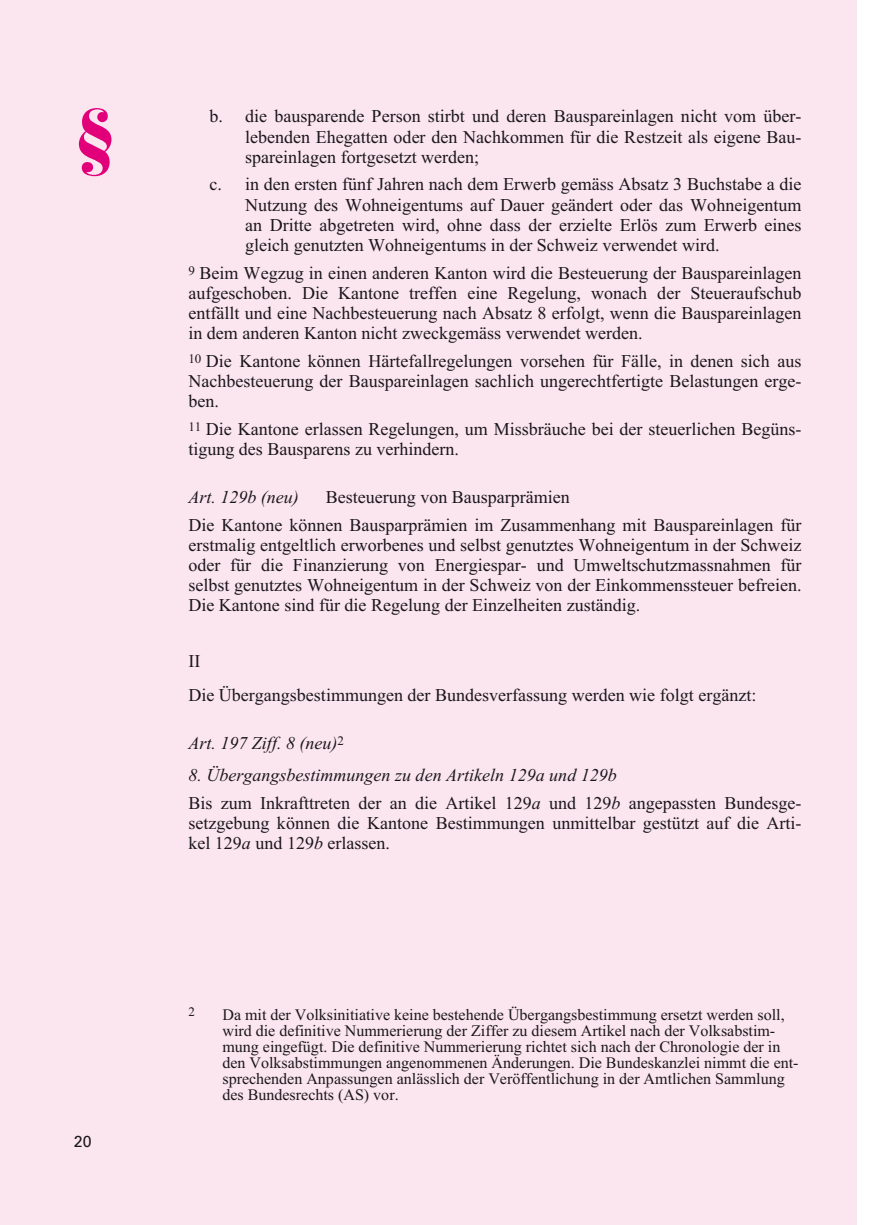
<style>
.page{position:relative;width:874px;height:1225px;background:#fff}
.page>*{position:absolute;margin:0;border:0;box-sizing:border-box;transform-origin:0 0}
.t1{font:900 70px "Bauer Bodoni";color:#e2007a}
.t2{font:18px/20px "Times New Roman+T42+KPXAII";color:#1a171b;text-align:justify}
.t3{font:18px "Times New Roman Italic+T42+DKTHYA";color:#1a171b}
.t4{font:16px/16px "Times New Roman+T42+ZGGVRE";color:#1a171b}
.t5{font:16px "Univers";color:#1a171b}
.t6{font:13px "Times New Roman+T42+ZGGVRE";color:#1a171b}
.s1{font-family:"Times New Roman Italic+T42+DKTHYA"}
</style>
<div class="page">
<div style="left:0;top:0;width:856px;height:1224px;background:#fbe5ef"></div>
<h1 class="t1" style="left:74px;top:107px;width:44px">§</h1>
<p class="t5" style="left:74px;top:1136px;width:19px">20</p>
<p class="t2" style="left:245px;top:108px;width:557px;text-indent:-36px">b. die bausparende Person stirbt und deren Bauspareinlagen nicht vom über&shy;lebenden Ehegatten oder den Nachkommen für die Restzeit als eigene Bau&shy;spareinlagen fortgesetzt werden;</p>
<p class="t2" style="left:245px;top:176px;width:557px;text-indent:-36px">c. in den ersten fünf Jahren nach dem Erwerb gemäss Absatz 3 Buchstabe a die Nutzung des Wohneigentums auf Dauer geändert oder das Wohneigentum an Dritte abgetreten wird, ohne dass der erzielte Erlös zum Erwerb eines gleich genutzten Wohneigentums in der Schweiz verwendet wird.</p>
<p class="t2" style="left:188px;top:264px;width:614px"><sup>9</sup> Beim Wegzug in einen anderen Kanton wird die Besteuerung der Bauspareinlagen aufgeschoben. Die Kantone treffen eine Regelung, wonach der Steueraufschub entfällt und eine Nachbesteuerung nach Absatz 8 erfolgt, wenn die Bauspareinlagen in dem anderen Kanton nicht zweckgemäss verwendet werden.</p>
<p class="t2" style="left:188px;top:352px;width:614px"><sup>10</sup> Die Kantone können Härtefallregelungen vorsehen für Fälle, in denen sich aus Nachbesteuerung der Bauspareinlagen sachlich ungerechtfertigte Belastungen erge&shy;ben.</p>
<p class="t2" style="left:188px;top:420px;width:614px"><sup>11</sup> Die Kantone erlassen Regelungen, um Missbräuche bei der steuerlichen Begüns&shy;tigung des Bausparens zu verhindern.</p>
<p class="t3" style="left:188px;top:490px;width:112px">Art. 129b (neu)</p>
<p class="t2" style="left:188px;top:484px;width:614px;line-height:28px;text-indent:137px">Besteuerung von Bausparprämien<br>Die Kantone können Bausparprämien im Zusammenhang mit Bauspareinlagen für</p>
<p class="t2" style="left:188px;top:536px;width:614px">erstmalig entgeltlich erworbenes und selbst genutztes Wohneigentum in der Schweiz oder für die Finanzierung von Energiespar- und Umweltschutzmassnahmen für selbst genutztes Wohneigentum in der Schweiz von der Einkommenssteuer befreien.<br>Die Kantone sind für die Regelung der Einzelheiten zuständig.</p>
<p class="t2" style="left:188px;top:645px;width:569px;line-height:34px">II<br>Die Übergangsbestimmungen der Bundesverfassung werden wie folgt ergänzt:</p>
<p class="t3" style="left:188px;top:736px;width:157px">Art. 197 Ziff. 8 (neu)<sup>2</sup></p>
<p class="t3" style="left:188px;top:768px;width:430px">8. Übergangsbestimmungen zu den Artikeln 129a und 129b</p>
<p class="t2" style="left:188px;top:794px;width:614px">Bis zum Inkrafttreten der an die Artikel 129<span class="s1">a</span> und 129<span class="s1">b</span> angepassten Bundesge&shy;setzgebung können die Kantone Bestimmungen unmittelbar gestützt auf die Arti&shy;kel 129<span class="s1">a</span> und 129<span class="s1">b</span> erlassen.</p>
<p class="t6" style="left:188px;top:1007px;width:8px">2</p>
<p class="t4" style="left:222px;top:1008px;width:577px">Da mit der Volksinitiative keine bestehende Übergangsbestimmung ersetzt werden soll, wird die definitive Nummerierung der Ziffer zu diesem Artikel nach der Volksabstim&shy;mung eingefügt. Die definitive Nummerierung richtet sich nach der Chronologie der in den Volksabstimmungen angenommenen Änderungen. Die Bundeskanzlei nimmt die ent&shy;sprechenden Anpassungen anlässlich der Veröffentlichung in der Amtlichen Sammlung des Bundesrechts (AS) vor.</p>
</div>
